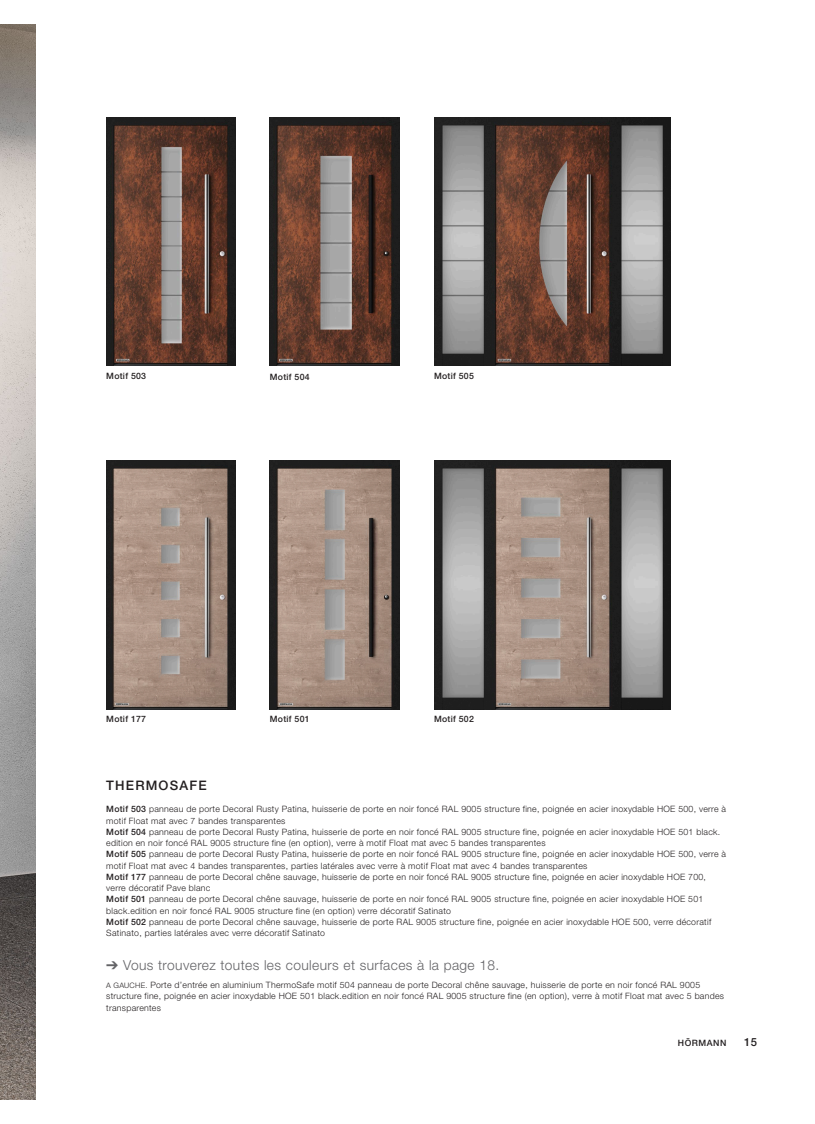
<style>
.page{position:relative;width:815px;height:1124px;background:#fff}
.page>*{position:absolute;margin:0;border:0;box-sizing:border-box;transform-origin:0 0}
.t1{font:300 13.75px "Hoermann Helvetica Neue";letter-spacing:.03em;color:#636366}
.t2{font:500 13.12px "Hoermann Helvetica Neue";letter-spacing:.09em;color:#231f20}
.t3{font:500 11.25px "Hoermann Helvetica Neue";color:#231f20}
.t4{font:300 8.75px/11.2px "Hoermann Helvetica Neue";letter-spacing:.03em;color:#231f20}
.t5{font:500 8.75px "Hoermann Helvetica Neue";letter-spacing:.03em;color:#231f20}
.t6{font:500 8.75px "Hoermann Helvetica Neue";letter-spacing:.06em;color:#231f20}
.s1{font-weight:500}
.s2{font-size:7.5px}
</style>
<div class="page">
<img style="left:106px;top:117px;width:130px;height:248px">
<img style="left:270px;top:117px;width:129px;height:248px">
<img style="left:270px;top:461px;width:129px;height:248px">
<img style="left:106px;top:461px;width:130px;height:248px">
<img style="left:434px;top:461px;width:236px;height:248px">
<img style="left:434px;top:117px;width:236px;height:248px">
<img style="left:0;top:25px;width:35px;height:1073px">
<p class="t5" style="left:106px;top:369px;width:41px">Motif 503</p>
<p class="t5" style="left:434px;top:369px;width:41px">Motif 505</p>
<p class="t5" style="left:270px;top:370px;width:41px">Motif 504</p>
<p class="t5" style="left:106px;top:713px;width:41px">Motif 177</p>
<p class="t5" style="left:270px;top:713px;width:41px">Motif 501</p>
<p class="t5" style="left:434px;top:713px;width:41px">Motif 502</p>
<h2 class="t2" style="left:106px;top:775px;width:102px">THERMOSAFE</h2>
<p class="t4" style="left:106px;top:803px;width:621px"><span class="s1">Motif 503</span> panneau de porte Decoral Rusty Patina, huisserie de porte en noir foncé RAL 9005 structure fine, poignée en acier inoxydable HOE 500, verre à motif Float mat avec 7 bandes transparentes<br><span class="s1">Motif 504</span> panneau de porte Decoral Rusty Patina, huisserie de porte en noir foncé RAL 9005 structure fine, poignée en acier inoxydable HOE 501 black. edition en noir foncé RAL 9005 structure fine (en option), verre à motif Float mat avec 5 bandes transparentes<br><span class="s1">Motif 505</span> panneau de porte Decoral Rusty Patina, huisserie de porte en noir foncé RAL 9005 structure fine, poignée en acier inoxydable HOE 500, verre à motif Float mat avec 4 bandes transparentes, parties latérales avec verre à motif Float mat avec 4 bandes transparentes<br><span class="s1">Motif 177</span> panneau de porte Decoral chêne sauvage, huisserie de porte en noir foncé RAL 9005 structure fine, poignée en acier inoxydable HOE 700, verre décoratif Pave blanc<br><span class="s1">Motif 501</span> panneau de porte Decoral chêne sauvage, huisserie de porte en noir foncé RAL 9005 structure fine, poignée en acier inoxydable HOE 501 black.edition en noir foncé RAL 9005 structure fine (en option) verre décoratif Satinato<br><span class="s1">Motif 502</span> panneau de porte Decoral chêne sauvage, huisserie de porte RAL 9005 structure fine, poignée en acier inoxydable HOE 500, verre décoratif Satinato, parties latérales avec verre décoratif Satinato</p>
<h1 class="t1" style="left:106px;top:955px;width:395px">➔ Vous trouverez toutes les couleurs et surfaces à la page 18.</h1>
<p class="t4" style="left:106px;top:978px;width:619px"><span class="s2">A GAUCHE.</span> Porte d’entrée en aluminium ThermoSafe motif 504 panneau de porte Decoral chêne sauvage, huisserie de porte en noir foncé RAL 9005 structure fine, poignée en acier inoxydable HOE 501 black.edition en noir foncé RAL 9005 structure fine (en option), verre à motif Float mat avec 5 bandes transparentes</p>
<p class="t6" style="left:678px;top:1036px;width:50px">HÖRMANN</p>
<p class="t3" style="left:744px;top:1033px;width:14px">15</p>
</div>
